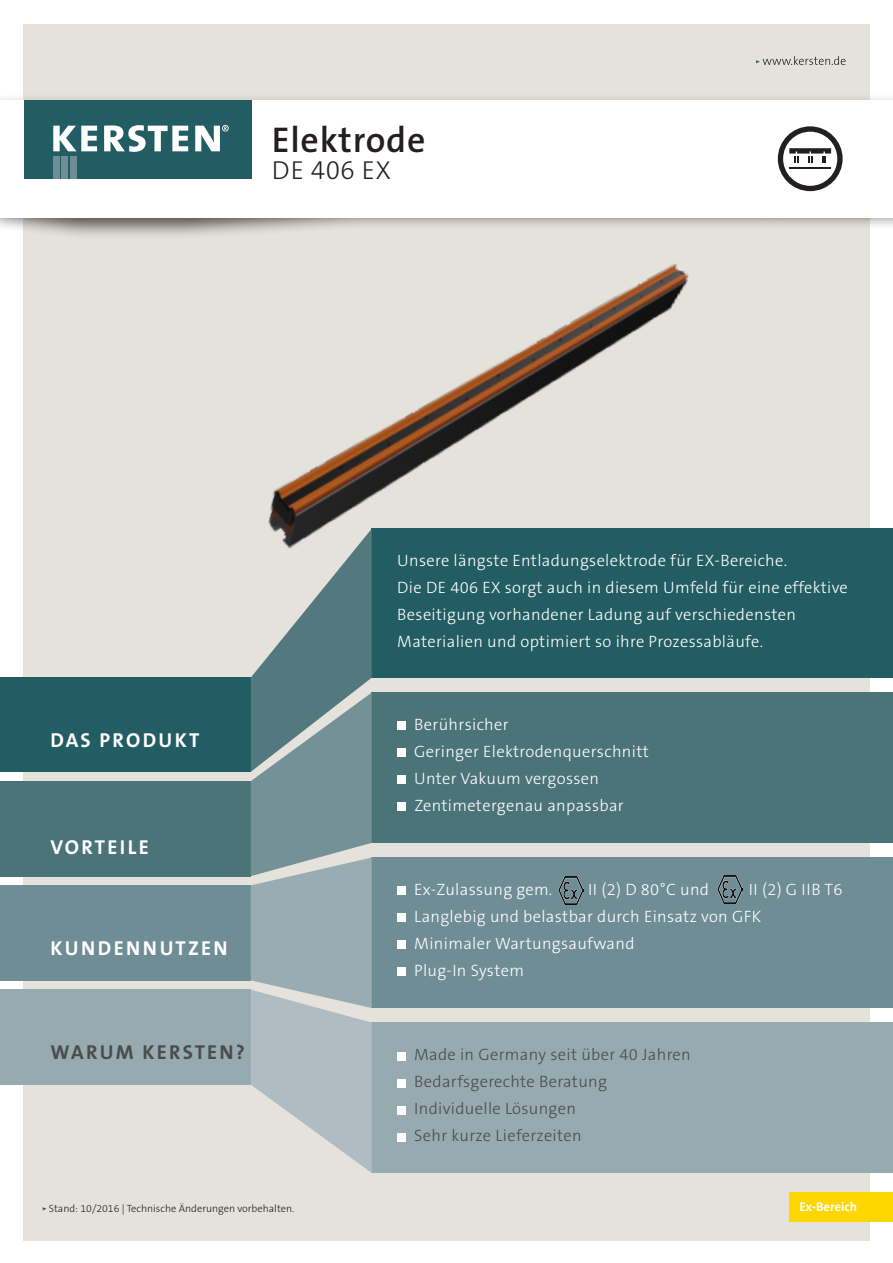
<style>
.page{position:relative;width:893px;height:1263px;background:#fff}
.page>*{position:absolute;margin:0;border:0;box-sizing:border-box;transform-origin:0 0}
.t1{font:600 36px "The Sans B W6";letter-spacing:.02em;color:#231f20}
.t2{font:300 26.1px "The Sans B W3";letter-spacing:.02em;color:#231f20}
.t3{font:700 20.25px "The Sans B W7";letter-spacing:.115em;color:#fff}
.t4{font:700 20.25px "The Sans B W7";letter-spacing:.115em;color:#4b4c4d}
.t5{font:300 16.5px "The Sans B W3";letter-spacing:.02em;color:#fff}
.t6{font:300 16.5px "The Sans B W3";letter-spacing:.02em;color:#4b4c4d}
.t7{font:700 12.75px "The Sans B W7";color:#fff}
.t8{font:300 10.5px "The Sans B W3";color:#231f20}
</style>
<div class="page">
<div style="left:23px;top:24px;width:847px;height:1216px;background:#e4e2db"></div>
<div style="left:0;top:94px;width:893px;height:145px;background:#231f20;opacity:.75"></div>
<div style="left:0;top:100px;width:893px;height:118px;background:#fff"></div>
<div style="left:24px;top:100px;width:228px;height:79px;background:#225d63"></div>
<svg style="left:53px;top:125px;width:18px;height:27px"></svg>
<div style="left:53px;top:156px;width:7px;height:23px;background:#6f8d94"></div>
<div style="left:70px;top:156px;width:7px;height:23px;background:#6f8d94"></div>
<div style="left:62px;top:156px;width:6px;height:23px;background:#6f8d94"></div>
<svg style="left:823px;top:129px;width:20px;height:60px"></svg>
<div style="left:0;top:989px;width:251px;height:95px;background:#96aaaf"></div>
<div style="left:0;top:885px;width:251px;height:95px;background:#6f8d94"></div>
<div style="left:0;top:781px;width:251px;height:95px;background:#4b7479"></div>
<div style="left:0;top:678px;width:251px;height:94px;background:#225d63"></div>
<div style="left:372px;top:1022px;width:521px;height:151px;background:#96aaaf"></div>
<div style="left:372px;top:857px;width:521px;height:151px;background:#6f8d94"></div>
<div style="left:372px;top:692px;width:521px;height:151px;background:#4b7479"></div>
<div style="left:372px;top:528px;width:521px;height:150px;background:#225d63"></div>
<svg style="left:251px;top:847px;width:121px;height:326px"></svg>
<div style="left:397px;top:887px;width:9px;height:8px;background:#fff"></div>
<div style="left:397px;top:914px;width:9px;height:8px;background:#fff"></div>
<div style="left:397px;top:941px;width:9px;height:8px;background:#fff"></div>
<div style="left:397px;top:968px;width:9px;height:8px;background:#fff"></div>
<div style="left:397px;top:1052px;width:9px;height:8px;background:#fff"></div>
<div style="left:397px;top:1079px;width:9px;height:8px;background:#fff"></div>
<div style="left:397px;top:1106px;width:9px;height:8px;background:#fff"></div>
<div style="left:397px;top:1133px;width:9px;height:8px;background:#fff"></div>
<svg style="left:756px;top:56px;width:90px;height:9px"></svg>
<div style="left:790px;top:1192px;width:103px;height:30px;background:#fed702"></div>
<img style="left:71px;top:95px;width:752px;height:752px">
<img style="left:559px;top:876px;width:25px;height:29px">
<img style="left:718px;top:875px;width:24px;height:29px">
<p class="t1" style="left:272px;top:116px;width:155px">Elektrode</p>
<p class="t2" style="left:272px;top:153px;width:120px">DE 406 EX</p>
<p class="t3" style="left:51px;top:727px;width:151px">DAS PRODUKT</p>
<p class="t3" style="left:51px;top:834px;width:100px">VORTEILE</p>
<p class="t3" style="left:51px;top:935px;width:179px">KUNDENNUTZEN</p>
<p class="t4" style="left:51px;top:1039px;width:196px">WARUM KERSTEN?</p>
<p class="t8" style="left:49px;top:1201px;width:247px">Stand: 10/2016 | Technische Änderungen vorbehalten.</p>
<p class="t5" style="left:397px;top:550px;width:392px">Unsere längste Entladungselektrode für EX-Bereiche.</p>
<p class="t5" style="left:397px;top:577px;width:452px">Die DE 406 EX sorgt auch in diesem Umfeld für eine effektive</p>
<p class="t5" style="left:397px;top:604px;width:400px">Beseitigung vorhandener Ladung auf verschiedensten</p>
<p class="t5" style="left:397px;top:631px;width:367px">Materialien und optimiert so ihre Prozessabläufe.</p>
<p class="t5" style="left:414px;top:714px;width:96px">Berührsicher</p>
<p class="t5" style="left:414px;top:741px;width:236px">Geringer Elektrodenquerschnitt</p>
<p class="t5" style="left:414px;top:768px;width:186px">Unter Vakuum vergossen</p>
<p class="t5" style="left:414px;top:795px;width:211px">Zentimetergenau anpassbar</p>
<p class="t5" style="left:414px;top:879px;width:140px">Ex-Zulassung gem.</p>
<p class="t5" style="left:588px;top:879px;width:123px">II (2) D 80°C und</p>
<p class="t5" style="left:749px;top:879px;width:95px">II (2) G IIB T6</p>
<p class="t5" style="left:414px;top:906px;width:348px">Langlebig und belastbar durch Einsatz von GFK</p>
<p class="t5" style="left:414px;top:933px;width:222px">Minimaler Wartungsaufwand</p>
<p class="t5" style="left:414px;top:960px;width:111px">Plug-In System</p>
<p class="t6" style="left:414px;top:1044px;width:278px">Made in Germany seit über 40 Jahren</p>
<p class="t6" style="left:414px;top:1071px;width:194px">Bedarfsgerechte Beratung</p>
<p class="t6" style="left:414px;top:1098px;width:163px">Individuelle Lösungen</p>
<p class="t6" style="left:414px;top:1125px;width:169px">Sehr kurze Lieferzeiten</p>
<p class="t7" style="left:799px;top:1199px;width:59px">Ex-Bereich</p>
</div>
